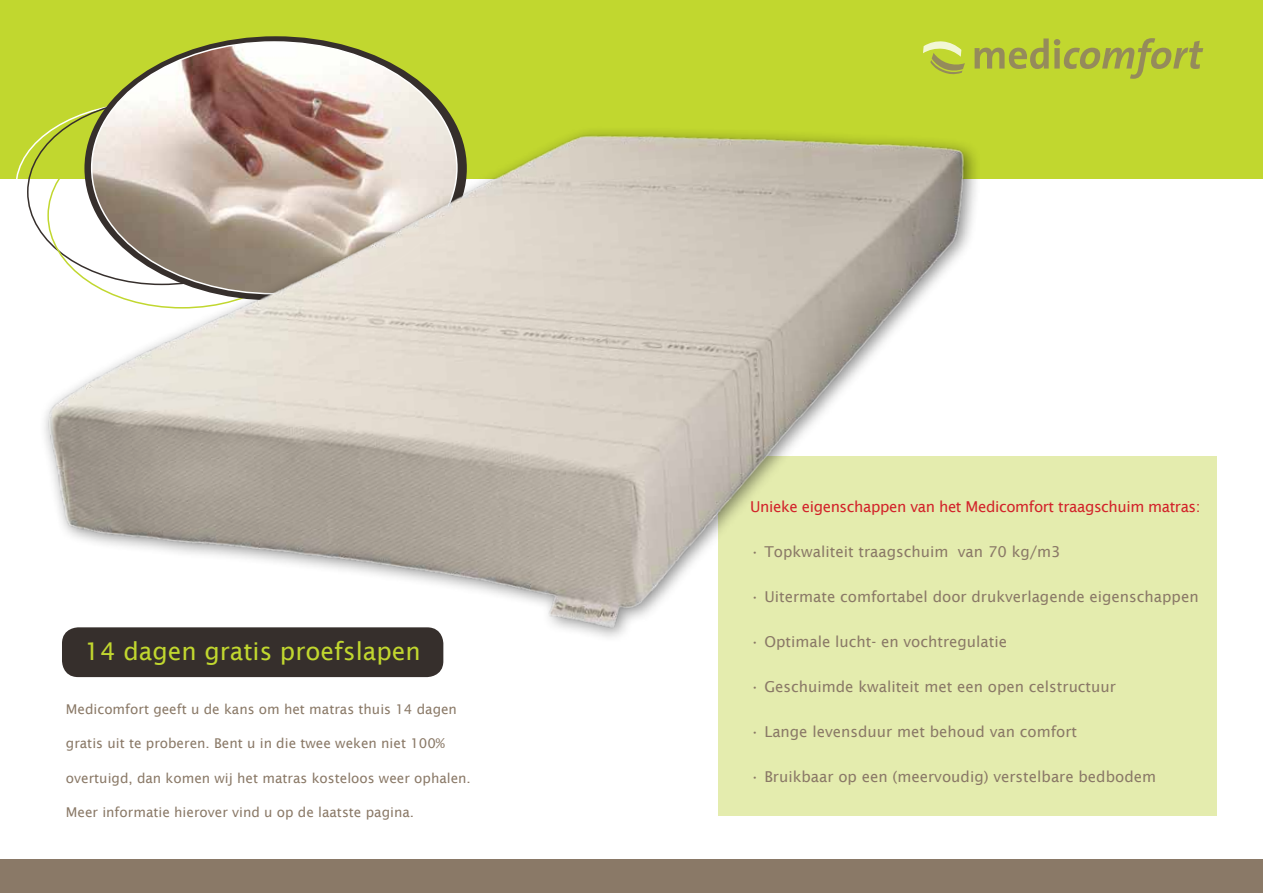
<style>
.page{position:relative;width:1263px;height:893px;background:#fff}
.page>*{position:absolute;margin:0;border:0;box-sizing:border-box;transform-origin:0 0}
.t1{font:24.6px "Lucida Sans";color:#c1d72f}
.t2{font:15px "Lucida Sans";color:#8a7967}
.t3{font:15px "Lucida Sans";letter-spacing:-.025em;color:#d2232a}
.t4{font:13.5px "Lucida Sans";color:#8a7967}
</style>
<div class="page">
<div style="left:0;top:859px;width:1263px;height:34px;background:#8a7967"></div>
<div style="left:0;top:0;width:1263px;height:179px;background:#c1d72f"></div>
<svg style="left:974px;top:38px;width:229px;height:41px"></svg>
<svg style="left:923px;top:41px;width:42px;height:34px"></svg>
<div style="left:718px;top:456px;width:499px;height:360px;background:#e4ecae"></div>
<img style="left:136px;top:42px;width:279px;height:36px">
<img style="left:20px;top:78px;width:1004px;height:600px">
<h1 class="t1" style="left:85px;top:637px;width:338px">14 dagen gratis proefslapen</h1>
<p class="t4" style="left:66px;top:701px;width:393px">Medicomfort geeft u de kans om het matras thuis 14 dagen</p>
<p class="t4" style="left:66px;top:736px;width:381px">gratis uit te proberen. Bent u in die twee weken niet 100%</p>
<p class="t4" style="left:66px;top:770px;width:406px">overtuigd, dan komen wij het matras kosteloos weer ophalen.</p>
<p class="t4" style="left:66px;top:805px;width:350px">Meer informatie hierover vind u op de laatste pagina.</p>
<p class="t3" style="left:750px;top:498px;width:452px">Unieke eigenschappen van het Medicomfort traagschuim matras:</p>
<p class="t2" style="left:750px;top:543px;width:312px">• Topkwaliteit traagschuim van 70 kg/m3</p>
<p class="t2" style="left:750px;top:588px;width:450px">• Uitermate comfortabel door drukverlagende eigenschappen</p>
<p class="t2" style="left:750px;top:633px;width:258px">• Optimale lucht- en vochtregulatie</p>
<p class="t2" style="left:750px;top:678px;width:367px">• Geschuimde kwaliteit met een open celstructuur</p>
<p class="t2" style="left:750px;top:723px;width:328px">• Lange levensduur met behoud van comfort</p>
<p class="t2" style="left:750px;top:768px;width:408px">• Bruikbaar op een (meervoudig) verstelbare bedbodem</p>
</div>
